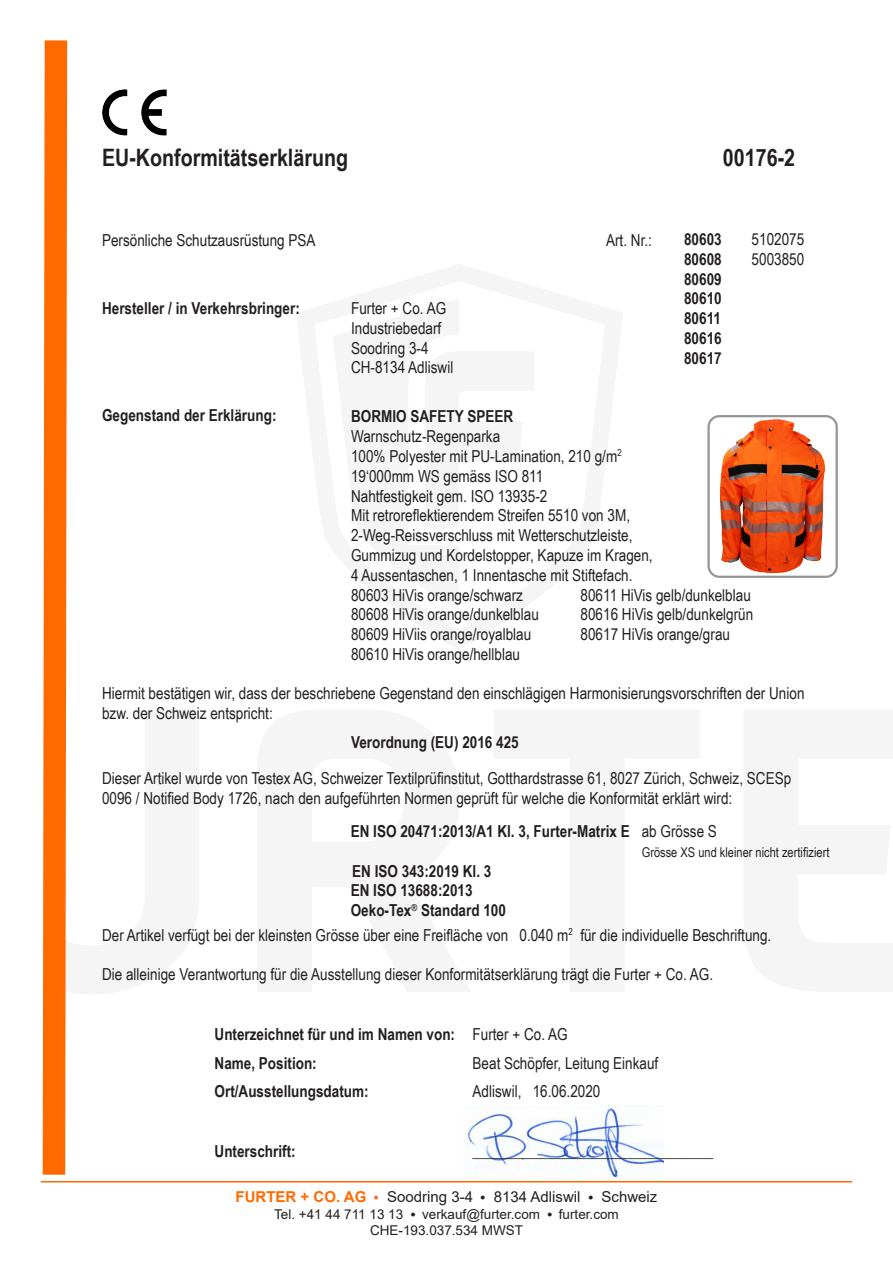
<style>
.page{position:relative;width:893px;height:1263px;background:#fff}
.page>*{position:absolute;margin:0;border:0;box-sizing:border-box;transform-origin:0 0}
.t1{font:700 24px "Arial Narrow";color:#231f20}
.t2{font:16.5px/19.8px "Arial Narrow";color:#231f20}
.t3{font:700 16.5px/28.8px "Arial Narrow";color:#231f20}
.t4{font:15px "Arial";color:#231f20}
.t5{font:700 15px "Arial";color:#ff6a00}
.t6{font:13.5px "Arial";color:#231f20}
.t7{font:13.5px "Arial Narrow";color:#231f20}
.s1{font-weight:400}
</style>
<div class="page">
<svg style="left:40px;top:40px;width:38px;height:1143px"></svg>
<hr style="left:41px;top:1181px;width:811px;height:1px;background:#ff6a00">
<img style="left:465px;top:1107px;width:198px;height:71px">
<img style="left:102px;top:89px;width:65px;height:47px">
<img style="left:709px;top:416px;width:128px;height:161px;border-radius:11px">
<div style="left:707px;top:415px;width:131px;height:163px;border:2px solid #939598;border-radius:11px"></div>
<img style="left:744px;top:419px;width:31px;height:18px">
<h1 class="t1" style="left:102px;top:139px;width:248px">EU-Konformitätserklärung</h1>
<p class="t1" style="left:723px;top:139px;width:74px">00176-2</p>
<p class="t3" style="left:684px;top:224px;width:39px">80603</p>
<p class="t2" style="left:752px;top:229px;width:54px">5102075</p>
<p class="t3" style="left:684px;top:244px;width:39px">80608</p>
<p class="t2" style="left:752px;top:248px;width:54px">5003850</p>
<p class="t3" style="left:684px;top:263px;width:39px">80609</p>
<p class="t3" style="left:684px;top:283px;width:39px">80610</p>
<p class="t3" style="left:684px;top:303px;width:38px">80611</p>
<p class="t3" style="left:684px;top:323px;width:39px">80616</p>
<p class="t3" style="left:684px;top:343px;width:39px">80617</p>
<p class="t2" style="left:102px;top:230px;width:215px">Persönliche Schutzausrüstung PSA</p>
<p class="t2" style="left:606px;top:230px;width:47px">Art. Nr.:</p>
<p class="t3" style="left:102px;top:293px;width:199px">Hersteller / in Verkehrsbringer:</p>
<p class="t2" style="left:351px;top:298px;width:104px">Furter + Co. AG<br>Industriebedarf<br>Soodring 3-4<br>CH-8134 Adliswil</p>
<p class="t3" style="left:102px;top:399px;width:176px">Gegenstand der Erklärung:</p>
<p class="t3" style="left:351px;top:401px;width:164px">BORMIO SAFETY SPEER</p>
<p class="t2" style="left:351px;top:426px;width:151px">Warnschutz-Regenparka</p>
<p class="t2" style="left:351px;top:446px;width:272px">100% Polyester mit PU-Lamination, 210 g/m<sup>2</sup></p>
<p class="t2" style="left:351px;top:465px;width:194px">19‘000mm WS gemäss ISO 811</p>
<p class="t2" style="left:351px;top:485px;width:198px">Nahtfestigkeit gem. ISO 13935-2</p>
<p class="t2" style="left:351px;top:505px;width:280px">Mit retroreflektierendem Streifen 5510 von 3M,</p>
<p class="t2" style="left:351px;top:525px;width:283px">2-Weg-Reissverschluss mit Wetterschutzleiste,</p>
<p class="t2" style="left:351px;top:545px;width:303px">Gummizug und Kordelstopper, Kapuze im Kragen,</p>
<p class="t2" style="left:351px;top:564px;width:283px">4 Aussentaschen, 1 Innentasche mit Stiftefach.</p>
<p class="t2" style="left:351px;top:584px;width:173px">80603 HiVis orange/schwarz</p>
<p class="t2" style="left:581px;top:584px;width:172px">80611 HiVis gelb/dunkelblau</p>
<p class="t2" style="left:351px;top:604px;width:189px">80608 HiVis orange/dunkelblau</p>
<p class="t2" style="left:581px;top:604px;width:174px">80616 HiVis gelb/dunkelgrün</p>
<p class="t2" style="left:351px;top:624px;width:182px">80609 HiViis orange/royalblau</p>
<p class="t2" style="left:581px;top:624px;width:151px">80617 HiVis orange/grau</p>
<p class="t2" style="left:351px;top:644px;width:170px">80610 HiVis orange/hellblau</p>
<p class="t2" style="left:102px;top:683px;width:704px">Hiermit bestätigen wir, dass der beschriebene Gegenstand den einschlägigen Harmonisierungsvorschriften der Union bzw. der Schweiz entspricht:</p>
<p class="t3" style="left:351px;top:727px;width:169px">Verordnung (EU) 2016 425</p>
<p class="t2" style="left:102px;top:768px;width:691px">Dieser Artikel wurde von Testex AG, Schweizer Textilprüfinstitut, Gotthardstrasse 61, 8027 Zürich, Schweiz, SCESp<br>0096 / Notified Body 1726, nach den aufgeführten Normen geprüft für welche die Konformität erklärt wird:</p>
<p class="t3" style="left:351px;top:816px;width:368px">EN ISO 20471:2013/A1 Kl. 3, Furter-Matrix E <span class="s1">ab Grösse S</span></p>
<p class="t7" style="left:642px;top:842px;width:189px">Grösse XS und kleiner nicht zertifiziert</p>
<p class="t3" style="left:352px;top:855px;width:141px">EN ISO 343:2019 Kl. 3</p>
<p class="t3" style="left:351px;top:875px;width:123px">EN ISO 13688:2013</p>
<p class="t3" style="left:351px;top:895px;width:157px">Oeko-Tex<sup>®</sup> Standard 100</p>
<p class="t2" style="left:102px;top:924px;width:671px">Der Artikel verfügt bei der kleinsten Grösse über eine Freifläche von 0.040 m<sup>2</sup> für die individuelle Beschriftung.</p>
<p class="t2" style="left:102px;top:964px;width:613px">Die alleinige Verantwortung für die Ausstellung dieser Konformitätserklärung trägt die Furter + Co. AG.</p>
<p class="t3" style="left:215px;top:1019px;width:355px">Unterzeichnet für und im Namen von: <span class="s1">Furter + Co. AG<br></span>Name, Position:</p>
<p class="t2" style="left:473px;top:1052px;width:187px">Beat Schöpfer, Leitung Einkauf</p>
<p class="t3" style="left:215px;top:1076px;width:156px">Ort/Ausstellungsdatum:</p>
<p class="t2" style="left:473px;top:1081px;width:129px">Adliswil, 16.06.2020</p>
<p class="t3" style="left:215px;top:1136px;width:83px">Unterschrift:</p>
<p class="t2" style="left:473px;top:1140px;width:242px">________________________________</p>
<p class="t5" style="left:236px;top:1186px;width:132px">FURTER + CO. AG</p>
<p class="t4" style="left:387px;top:1187px;width:87px">Soodring 3-4</p>
<p class="t4" style="left:494px;top:1187px;width:88px">8134 Adliswil</p>
<p class="t4" style="left:601px;top:1187px;width:57px">Schweiz</p>
<p class="t6" style="left:274px;top:1205px;width:131px">Tel. +41 44 711 13 13</p>
<p class="t6" style="left:422px;top:1205px;width:119px">verkauf@furter.com</p>
<p class="t6" style="left:559px;top:1205px;width:62px">furter.com</p>
<p class="t6" style="left:370px;top:1221px;width:155px">CHE-193.037.534 MWST</p>
</div>
